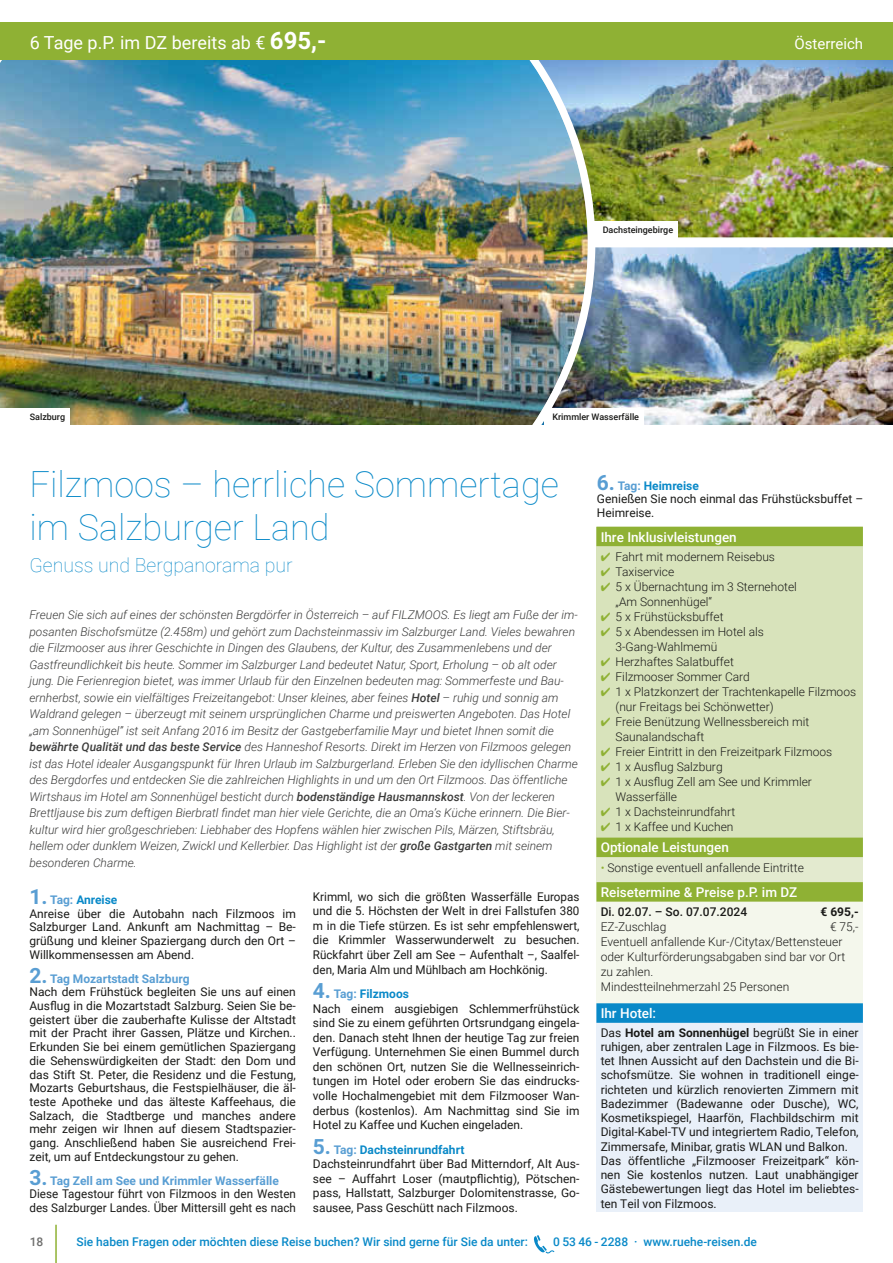
<style>
.page{position:relative;width:893px;height:1263px;background:#fff}
.page>*{position:absolute;margin:0;border:0;box-sizing:border-box;transform-origin:0 0}
.t1{font:100 36px/43.2px "Roboto";color:#0989c8}
.t2{font:100 19.5px "Roboto";color:#0989c8}
.t3{font:18px "Roboto";color:#fff}
.t4{font:15px "Roboto";color:#fff}
.t5{font:500 13.5px "Roboto";color:#fff}
.t6{font:12px/13.6px "Roboto";color:#1a1a18}
.t7{font:italic 300 12px/16.5px "Roboto";color:#3b3b3a}
.t8{font:300 12px/15px "Roboto";color:#1a1a18}
.t9{font:500 12px "Roboto";color:#0989c8}
.t10{font:500 12px "Roboto";color:#1a1a18}
.t11{font:700 12px "Roboto";color:#1a1a18}
.t12{font:500 12px "Roboto";color:#6f6f6e}
.t13{font:500 9px "Roboto";color:#1a1a18}
.s1{font-weight:700;font-size:24px}
.s2{font-weight:500}
.s3{font-weight:700;font-size:21px;color:#599ed3}
.s4{font-weight:700;color:#599ed3}
.s5{font-weight:700;color:#0989c8}
.s6{color:#8fb134}
.s7{font-weight:700}
</style>
<div class="page">
<svg style="left:533px;top:1235px;width:21px;height:18px"></svg>
<hr style="left:55px;top:1225px;width:2px;height:38px;background:#8fb134">
<img style="left:595px;top:247px;width:235px;height:178px">
<img style="left:595px;top:60px;width:235px;height:177px">
<img style="left:0;top:60px;width:595px;height:365px">
<div style="left:0;top:408px;width:70px;height:17px;background:#fff"></div>
<div style="left:593px;top:237px;width:300px;height:10px;background:#fff;border:2px solid #fff"></div>
<div style="left:594px;top:221px;width:83px;height:17px;background:#fff"></div>
<div style="left:544px;top:408px;width:99px;height:17px;background:#fff"></div>
<div style="left:596px;top:527px;width:267px;height:316px;background:#d8e3bb"></div>
<div style="left:596px;top:527px;width:267px;height:19px;background:#8fb134"></div>
<div style="left:596px;top:838px;width:267px;height:46px;background:#e3eacf"></div>
<div style="left:596px;top:837px;width:267px;height:20px;background:#8fb134"></div>
<div style="left:596px;top:883px;width:267px;height:121px;background:#f4f7ec"></div>
<div style="left:596px;top:882px;width:267px;height:20px;background:#8fb134"></div>
<div style="left:596px;top:1004px;width:267px;height:208px;background:#e9f0f9"></div>
<div style="left:596px;top:1003px;width:267px;height:20px;background:#0989c8"></div>
<div style="left:0;top:21px;width:893px;height:39px;background:#8fb134"></div>
<img style="left:830px;top:21px;width:63px;height:526px">
<h3 class="t3" style="left:30px;top:34px;width:298px">6 Tage p.P. im DZ bereits ab € <span class="s1">695,-</span></h3>
<p class="t4" style="left:794px;top:37px;width:70px">Österreich</p>
<p class="t13" style="left:30px;top:410px;width:37px">Salzburg</p>
<p class="t13" style="left:603px;top:226px;width:72px">Dachsteingebirge</p>
<p class="t13" style="left:552px;top:410px;width:88px">Krimmler Wasserfälle</p>
<h1 class="t1" style="left:29px;top:466px;width:531px">Filzmoos – herrliche Sommertage im Salzburger Land</h1>
<h2 class="t2" style="left:29px;top:557px;width:265px">Genuss und Bergpanorama pur</h2>
<p class="t7" style="left:29px;top:608px;width:550px">Freuen Sie sich auf eines der schönsten Bergdörfer in Österreich – auf FILZMOOS. Es liegt am Fuße der im&shy;posanten Bischofsmütze (2.458m) und gehört zum Dachsteinmassiv im Salzburger Land. Vieles bewahren die Filzmooser aus ihrer Geschichte in Dingen des Glaubens, der Kultur, des Zusammenlebens und der Gastfreundlichkeit bis heute. Sommer im Salzburger Land bedeutet Natur, Sport, Erholung – ob alt oder jung. Die Ferienregion bietet, was immer Urlaub für den Einzelnen bedeuten mag: Sommerfeste und Bau&shy;ernherbst, sowie ein vielfältiges Freizeitangebot: Unser kleines, aber feines <span class="s2">Hotel</span> – ruhig und sonnig am Waldrand gelegen – überzeugt mit seinem ursprünglichen Charme und preiswerten Angeboten. Das Hotel „am Sonnenhügel” ist seit Anfang 2016 im Besitz der Gastgeberfamilie Mayr und bietet Ihnen somit die <span class="s2">bewährte Qualität und das beste Service</span> des Hanneshof Resorts. Direkt im Herzen von Filzmoos gelegen ist das Hotel idealer Ausgangspunkt für Ihren Urlaub im Salzburgerland. Erleben Sie den idyllischen Charme des Bergdorfes und entdecken Sie die zahlreichen Highlights in und um den Ort Filzmoos. Das öffentliche Wirtshaus im Hotel am Sonnenhügel besticht durch <span class="s2">bodenständige Hausmannskost</span>. Von der leckeren Brettljause bis zum deftigen Bierbratl findet man hier viele Gerichte, die an Oma’s Küche erinnern. Die Bier&shy;kultur wird hier großgeschrieben: Liebhaber des Hopfens wählen hier zwischen Pils, Märzen, Stiftsbräu, hellem oder dunklem Weizen, Zwickl und Kellerbier. Das Highlight ist der <span class="s2">große Gastgarten</span> mit seinem besonderen Charme.</p>
<p class="t6" style="left:29px;top:894px;width:268px"><span class="s3">1.</span> <span class="s4">Tag:</span> <span class="s5">Anreise<br></span>Anreise über die Autobahn nach Filzmoos im Salzburger Land. Ankunft am Nachmittag – Be&shy;grüßung und kleiner Spaziergang durch den Ort – Willkommensessen am Abend.</p>
<p class="t6" style="left:29px;top:972px;width:268px"><span class="s3">2.</span> <span class="s4">Tag Mozartstadt Salzburg<br></span>Nach dem Frühstück begleiten Sie uns auf einen Ausflug in die Mozartstadt Salzburg. Seien Sie be&shy;geistert über die zauberhafte Kulisse der Altstadt mit der Pracht ihrer Gassen, Plätze und Kirchen..<br>Erkunden Sie bei einem gemütlichen Spaziergang die Sehenswürdigkeiten der Stadt: den Dom und das Stift St. Peter, die Residenz und die Festung, Mozarts Geburtshaus, die Festspielhäuser, die äl&shy;teste Apotheke und das älteste Kaffeehaus, die Salzach, die Stadtberge und manches andere mehr zeigen wir Ihnen auf diesem Stadtspazier&shy;gang. Anschließend haben Sie ausreichend Frei&shy;zeit, um auf Entdeckungstour zu gehen.</p>
<p class="t6" style="left:29px;top:1174px;width:268px"><span class="s3">3.</span> <span class="s4">Tag Zell am See und Krimmler Wasserfälle<br></span>Diese Tagestour führt von Filzmoos in den Westen des Salzburger Landes. Über Mittersill geht es nach</p>
<p class="t6" style="left:313px;top:890px;width:268px;line-height:14.5px;text-align:justify">Krimml, wo sich die größten Wasserfälle Europas und die 5. Höchsten der Welt in drei Fallstufen 380 m in die Tiefe stürzen. Es ist sehr empfehlenswert, die Krimmler Wasserwunderwelt zu besuchen.<br>Rückfahrt über Zell am See – Aufenthalt –, Saalfel&shy;den, Maria Alm und Mühlbach am Hochkönig.</p>
<p class="t6" style="left:313px;top:987px;width:268px;line-height:14.5px"><span class="s3">4.</span> <span class="s4">Tag:</span> <span class="s5">Filzmoos<br></span>Nach einem ausgiebigen Schlemmerfrühstück sind Sie zu einem geführten Ortsrundgang eingela&shy;den. Danach steht Ihnen der heutige Tag zur freien Verfügung. Unternehmen Sie einen Bummel durch den schönen Ort, nutzen Sie die Wellnesseinrich&shy;tungen im Hotel oder erobern Sie das eindrucks&shy;volle Hochalmengebiet mit dem Filzmooser Wan&shy;derbus (kostenlos). Am Nachmittag sind Sie im Hotel zu Kaffee und Kuchen eingeladen.</p>
<p class="t6" style="left:313px;top:1143px;width:268px;line-height:14.5px"><span class="s3">5.</span> <span class="s4">Tag:</span> <span class="s5">Dachsteinrundfahrt<br></span>Dachsteinrundfahrt über Bad Mitterndorf, Alt Aus&shy;see – Auffahrt Loser (mautpflichtig), Pötschen&shy;pass, Hallstatt, Salzburger Dolomitenstrasse, Go&shy;sausee, Pass Geschütt nach Filzmoos.</p>
<p class="t6" style="left:597px;top:479px;width:268px"><span class="s3">6.</span> <span class="s4">Tag:</span> <span class="s5">Heimreise<br></span>Genießen Sie noch einmal das Frühstücksbuffet –<br>Heimreise.</p>
<p class="t5" style="left:601px;top:527px;width:138px">Ihre Inklusivleistungen</p>
<p class="t8" style="left:601px;top:550px;width:176px"><span class="s6">✔</span> Fahrt mit modernem Reisebus</p>
<p class="t8" style="left:601px;top:565px;width:75px"><span class="s6">✔</span> Taxiservice</p>
<p class="t8" style="left:616px;top:580px;width:183px;text-indent:-15px"><span class="s6">✔</span> 5 x Übernachtung im 3 Sternehotel „Am Sonnenhügel“</p>
<p class="t8" style="left:601px;top:610px;width:124px"><span class="s6">✔</span> 5 x Frühstücksbuffet</p>
<p class="t8" style="left:616px;top:625px;width:150px;text-indent:-15px"><span class="s6">✔</span> 5 x Abendessen im Hotel als<br>3-Gang-Wahlmemü</p>
<p class="t8" style="left:601px;top:655px;width:135px"><span class="s6">✔</span> Herzhaftes Salatbuffet</p>
<p class="t8" style="left:601px;top:670px;width:151px"><span class="s6">✔</span> Filzmooser Sommer Card</p>
<p class="t8" style="left:616px;top:685px;width:242px;text-indent:-15px"><span class="s6">✔</span> 1 x Platzkonzert der Trachtenkapelle Filzmoos (nur Freitags bei Schönwetter)</p>
<p class="t8" style="left:616px;top:715px;width:195px;text-indent:-15px"><span class="s6">✔</span> Freie Benützung Wellnessbereich mit<br>Saunalandschaft</p>
<p class="t8" style="left:601px;top:745px;width:233px"><span class="s6">✔</span> Freier Eintritt in den Freizeitpark Filzmoos</p>
<p class="t8" style="left:601px;top:759px;width:123px"><span class="s6">✔</span> 1 x Ausflug Salzburg</p>
<p class="t8" style="left:616px;top:774px;width:198px;text-indent:-15px"><span class="s6">✔</span> 1 x Ausflug Zell am See und Krimmler<br>Wasserfälle</p>
<p class="t8" style="left:601px;top:805px;width:136px"><span class="s6">✔</span> 1 x Dachsteinrundfahrt</p>
<p class="t8" style="left:601px;top:819px;width:134px"><span class="s6">✔</span> 1 x Kaffee und Kuchen</p>
<p class="t5" style="left:601px;top:838px;width:130px">Optionale Leistungen</p>
<p class="t8" style="left:601px;top:861px;width:205px"><span class="s6">•</span> Sonstige eventuell anfallende Eintritte</p>
<p class="t5" style="left:601px;top:883px;width:198px">Reisetermine &amp; Preise p.P. im DZ</p>
<p class="t10" style="left:601px;top:903px;width:148px">Di. 02.07. – So. 07.07.2024</p>
<p class="t11" style="left:820px;top:907px;width:40px">€ 695,-</p>
<p class="t8" style="left:601px;top:919px;width:67px">EZ-Zuschlag</p>
<p class="t8" style="left:601px;top:919px;width:259px;text-indent:229px">€ 75,-<br>Eventuell anfallende Kur-/Citytax/Bettensteuer oder Kulturförderungsabgaben sind bar vor Ort zu zahlen.<br>Mindestteilnehmerzahl 25 Personen</p>
<p class="t5" style="left:601px;top:1004px;width:57px">Ihr Hotel:</p>
<p class="t6" style="left:601px;top:1026px;width:259px;line-height:14.2px">Das <span class="s7">Hotel am Sonnenhügel</span> begrüßt Sie in einer ruhigen, aber zentralen Lage in Filzmoos. Es bie&shy;tet Ihnen Aussicht auf den Dachstein und die Bi&shy;schofsmütze. Sie wohnen in traditionell einge&shy;richteten und kürzlich renovierten Zimmern mit Badezimmer (Badewanne oder Dusche), WC, Kosmetikspiegel, Haarfön, Flachbildschirm mit Digital-Kabel-TV und integriertem Radio, Telefon, Zimmersafe, Minibar, gratis WLAN und Balkon.<br>Das öffentliche „Filzmooser Freizeitpark“ kön&shy;nen Sie kostenlos nutzen. Laut unabhängiger Gästebewertungen liegt das Hotel im beliebtes&shy;ten Teil von Filzmoos.</p>
<p class="t12" style="left:30px;top:1233px;width:15px">18</p>
<p class="t9" style="left:77px;top:1237px;width:453px">Sie haben Fragen oder möchten diese Reise buchen? Wir sind gerne für Sie da unter:</p>
<p class="t9" style="left:553px;top:1233px;width:205px">0 53 46 - 2288 · www.ruehe-reisen.de</p>
</div>
